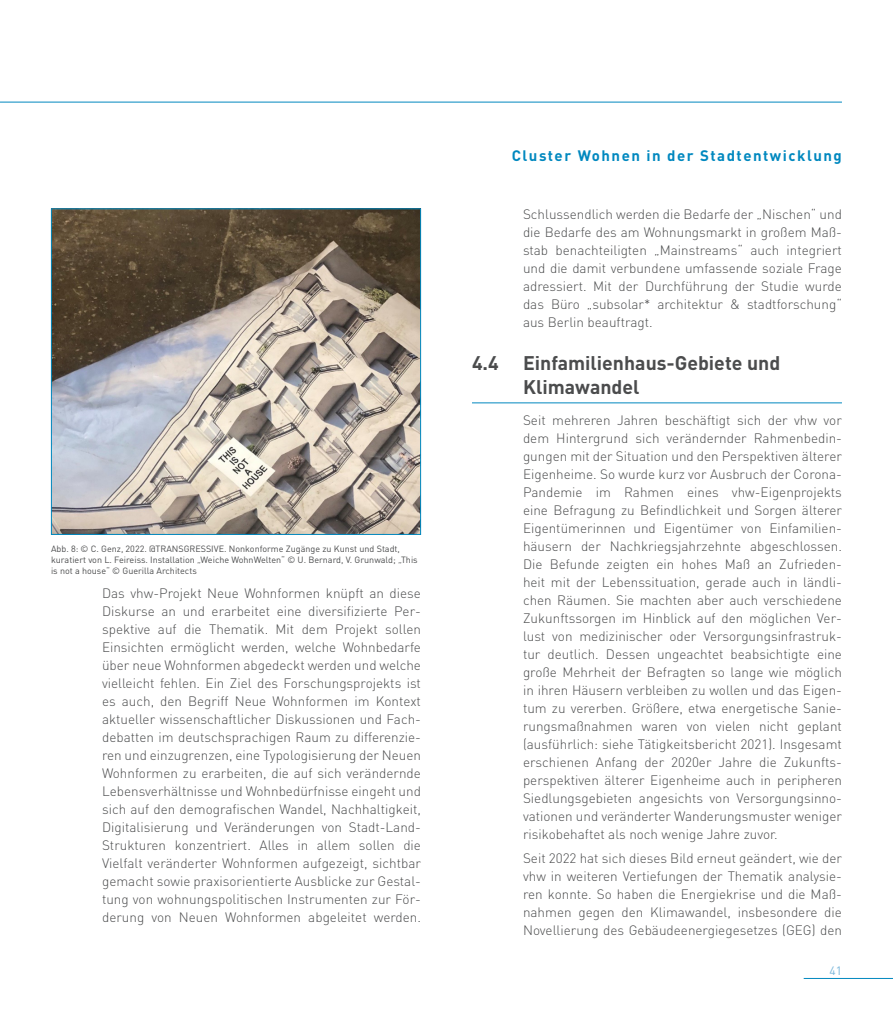
<style>
.page{position:relative;width:893px;height:1021px;background:#fff}
.page>*{position:absolute;margin:0;border:0;box-sizing:border-box;transform-origin:0 0}
.Überschrift_2{font:700 19.5px/24px "DIN Pro";color:#4b4c4d}
.t1{font:700 15px "DIN Pro";letter-spacing:.1em;color:#0088bf}
.Fließtext{font:300 13.5px/18px "DIN Pro";color:#4b4c4d;text-align:justify}
.t2{font:12px "DIN Pro";color:#79b6da}
.BU{font:9px/10.8px "DIN Pro";color:#4b4c4d}
</style>
<div class="page">
<hr style="left:804px;top:978px;width:89px;height:1px;background:#0088bf">
<hr style="left:0;top:102px;width:842px;height:1px;background:#0088bf">
<img style="left:53px;top:210px;width:366px;height:323px">
<div style="left:51px;top:208px;width:370px;height:327px;border:1px solid #0088bf"></div>
<hr style="left:472px;top:402px;width:370px;height:1px;background:#0088bf">
<p class="BU" style="left:51px;top:543px;width:368px">Abb. 8: © C. Genz, 2022. @TRANSGRESSIVE. Nonkonforme Zugänge zu Kunst und Stadt, kuratiert von L. Feireiss. Installation „Weiche WohnWelten“ © U. Bernard, V. Grunwald; „This is not a house“ © Guerilla Architects</p>
<p class="Fließtext" style="left:102px;top:583px;width:320px;text-align:left">Das vhw-Projekt Neue Wohnformen knüpft an diese Diskurse an und erarbeitet eine diversifizierte Per&shy;spektive auf die Thematik. Mit dem Projekt sollen Einsichten ermöglicht werden, welche Wohnbedarfe über neue Wohnformen abgedeckt werden und welche vielleicht fehlen. Ein Ziel des Forschungsprojekts ist es auch, den Begriff Neue Wohnformen im Kontext aktueller wissenschaftlicher Diskussionen und Fach&shy;debatten im deutschsprachigen Raum zu differenzie&shy;ren und einzugrenzen, eine Typologisierung der Neuen Wohnformen zu erarbeiten, die auf sich verändernde Lebensverhältnisse und Wohnbedürfnisse eingeht und sich auf den demografischen Wandel, Nachhaltigkeit, Digitalisierung und Veränderungen von Stadt-Land-Strukturen konzentriert. Alles in allem sollen die Vielfalt veränderter Wohnformen aufgezeigt, sichtbar gemacht sowie praxisorientierte Ausblicke zur Gestal&shy;tung von wohnungspolitischen Instrumenten zur För&shy;derung von Neuen Wohnformen abgeleitet werden.</p>
<p class="t1" style="left:512px;top:145px;width:332px">Cluster Wohnen in der Stadtentwicklung</p>
<p class="Fließtext" style="left:523px;top:204px;width:320px">Schlussendlich werden die Bedarfe der „Nischen“ und die Bedarfe des am Wohnungsmarkt in großem Maß&shy;stab benachteiligten „Mainstreams“ auch integriert und die damit verbundene umfassende soziale Frage adressiert. Mit der Durchführung der Studie wurde das Büro „subsolar* architektur &amp; stadtforschung“ aus Berlin beauftragt.</p>
<p class="Überschrift_2" style="left:523px;top:350px;width:259px;text-indent:-51px">4.4 Einfamilienhaus-Gebiete und<br>Klimawandel</p>
<p class="Fließtext" style="left:523px;top:410px;width:320px">Seit mehreren Jahren beschäftigt sich der vhw vor dem Hintergrund sich verändernder Rahmenbedin&shy;gungen mit der Situation und den Perspektiven älterer Eigenheime. So wurde kurz vor Ausbruch der Corona-Pandemie im Rahmen eines vhw-Eigenprojekts eine Befragung zu Befindlichkeit und Sorgen älterer Eigentümerinnen und Eigentümer von Einfamilien&shy;häusern der Nachkriegsjahrzehnte abgeschlossen.<br>Die Befunde zeigten ein hohes Maß an Zufrieden&shy;heit mit der Lebenssituation, gerade auch in ländli&shy;chen Räumen. Sie machten aber auch verschiedene Zukunftssorgen im Hinblick auf den möglichen Ver&shy;lust von medizinischer oder Versorgungsinfrastruk&shy;tur deutlich. Dessen ungeachtet beabsichtigte eine große Mehrheit der Befragten so lange wie möglich in ihren Häusern verbleiben zu wollen und das Eigen&shy;tum zu vererben. Größere, etwa energetische Sanie&shy;rungsmaßnahmen waren von vielen nicht geplant (ausführlich: siehe Tätigkeitsbericht 2021). Insgesamt erschienen Anfang der 2020er Jahre die Zukunfts&shy;perspektiven älterer Eigenheime auch in peripheren Siedlungsgebieten angesichts von Versorgungsinno&shy;vationen und veränderter Wanderungsmuster weniger risikobehaftet als noch wenige Jahre zuvor.</p>
<p class="Fließtext" style="left:523px;top:849px;width:320px">Seit 2022 hat sich dieses Bild erneut geändert, wie der vhw in weiteren Vertiefungen der Thematik analysie&shy;ren konnte. So haben die Energiekrise und die Maß&shy;nahmen gegen den Klimawandel, insbesondere die Novellierung des Gebäudeenergiegesetzes (GEG) den</p>
<p class="t2" style="left:829px;top:962px;width:14px">41</p>
</div>
